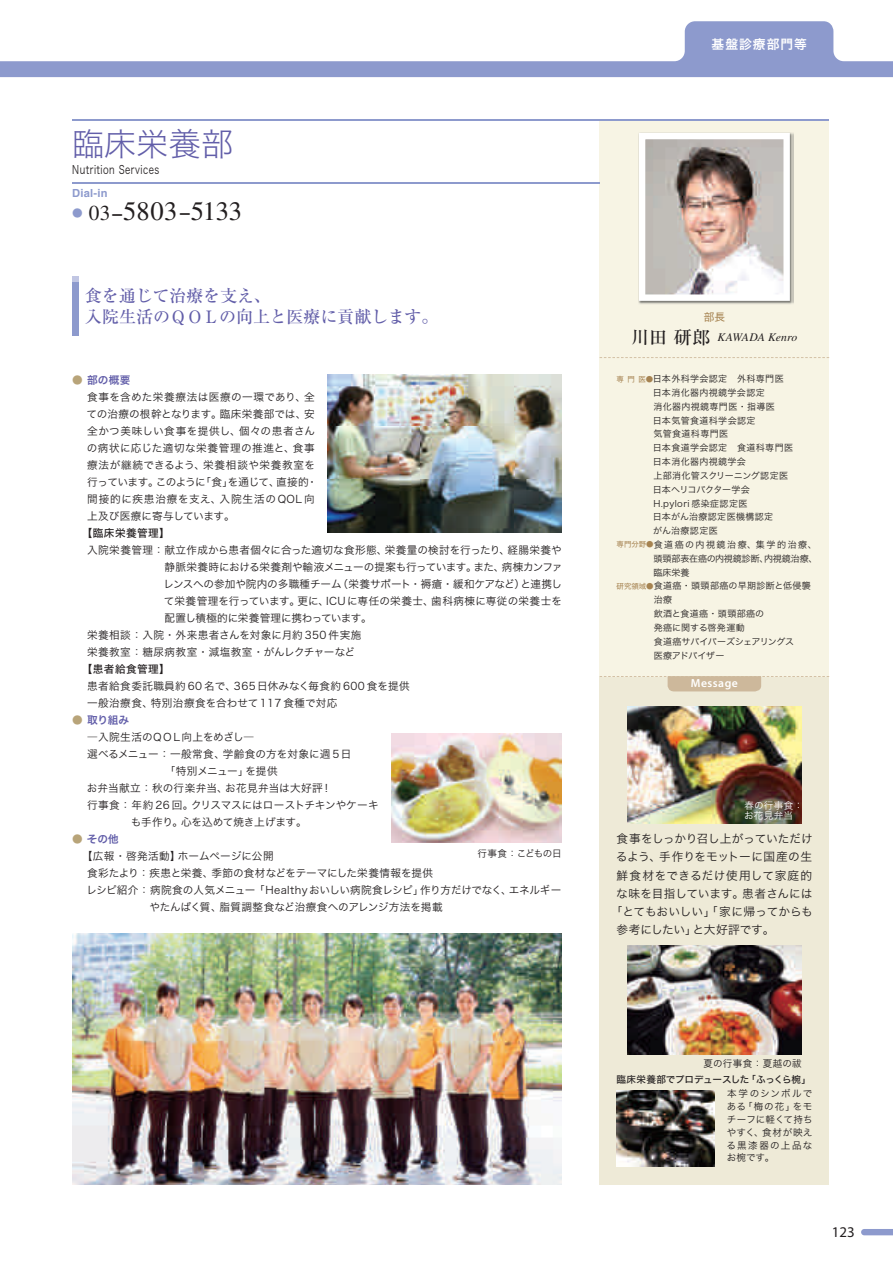
<style>
.page{position:relative;width:893px;height:1263px;background:#fff}
.page>*{position:absolute;margin:0;border:0;box-sizing:border-box;transform-origin:0 0}
.t1{font:31.95px "Hira Kaku Std W2";letter-spacing:.01em;color:#625ea9}
.t2{font:26.55px "Times LT Std";letter-spacing:-.01em;color:#231f20;scale:1.5 1}
.t3{font:500 16.95px/21.3px "Ryumin Pro";letter-spacing:-.005em;color:#625ea9}
.t4{font:14.85px "Myriad Pro";color:#231f20}
.t5{font:12.75px "Hira Kaku Std W6";letter-spacing:.08em;color:#fff}
.t6{font:11.7px "Hira Kaku Std W3";letter-spacing:-.02em;color:#231f20}
.t7{font:11.7px "Hira Kaku Std W3";letter-spacing:.05em;color:#231f20;scale:.77 1}
.t8{font:11.7px "Hira Kaku Std W3";letter-spacing:.01em;color:#231f20}
.t9{font:11.7px "Hira Kaku Std W3";letter-spacing:-.01em;color:#231f20}
.t10{font:11.7px "Hira Kaku Std W3";letter-spacing:.045em;color:#231f20}
.t11{font:italic 11.7px "Times LT Std";color:#231f20}
.t12{font:11.7px "Hira Kaku Std W3";letter-spacing:-.015em;color:#231f20}
.t13{font:600 11.7px "Myriad Pro";letter-spacing:.04em;color:#fff}
.t14{font:700 11.1px "Helvetica LT Std";letter-spacing:.02em;color:#8d9acd}
.t15{font:10.65px "Hira Kaku Std W3";letter-spacing:.01em;color:#231f20}
.t16{font:10.65px/17px "Hira Kaku Std W3";letter-spacing:.035em;color:#231f20}
.t17{font:10.65px/17px "Hira Kaku Std W3";letter-spacing:.04em;color:#231f20}
.t18{font:10.65px "Hira Kaku Std W3";letter-spacing:-.015em;color:#231f20}
.t19{font:10.65px "Hira Kaku Std W3";letter-spacing:-.025em;color:#231f20}
.t20{font:10.65px "Hira Kaku Std W3";letter-spacing:-.01em;color:#231f20}
.t21{font:10.65px "Hira Kaku Std W5";letter-spacing:.04em;color:#231f20}
.t22{font:10.65px "Hira Kaku Std W3";letter-spacing:-.045em;color:#231f20}
.t23{font:10.65px "Hira Kaku Std W6";letter-spacing:.02em;color:#625ea9}
.t24{font:10.65px "Hira Kaku Std W4";color:#a68351}
.t25{font:9.6px/12.8px "Hira Kaku Std W3";letter-spacing:.04em;color:#231f20;text-align:justify}
.t26{font:9.6px "Hira Kaku Std W5";letter-spacing:-.025em;color:#231f20}
.t27{font:9.6px/10.6px "Hira Kaku Std W3";letter-spacing:.025em;color:#fff}
.t28{font:9.6px "Hira Kaku Std W3";letter-spacing:.01em;color:#231f20}
.t29{font:9.6px "Hira Kaku Std W3";letter-spacing:-.05em;color:#231f20}
.t30{font:9px "Hira Kaku Std W3";letter-spacing:.04em;color:#231f20}
.t31{font:9px "Hira Kaku Std W3";letter-spacing:.175em;color:#231f20}
.t32{font:9px "Hira Kaku Std W3";letter-spacing:-.01em;color:#231f20}
.t33{font:9px "Hira Kaku Std W3";letter-spacing:-.02em;color:#231f20}
.t34{font:9px "Hira Kaku Std W3";letter-spacing:.02em;color:#231f20}
.t35{font:9px "Hira Kaku Std W3";letter-spacing:-.025em;color:#231f20}
.t36{font:9px "Hira Kaku Std W3";letter-spacing:.01em;color:#231f20}
.t37{font:9px "Hira Kaku Std W3";letter-spacing:-.015em;color:#231f20}
.s1{font-family:"Hira Kaku Std W6";font-size:10.65px;color:#8d9acd}
.s2{font-size:21.3px}
.s3{font-family:"Hira Kaku Std W3";color:#b8a479}
.s4{font-family:"Ryumin Pro";font-weight:500;font-style:normal;font-size:18px}
.s5{font-family:"Hira Kaku Std W4";font-size:7.5px;color:#a68351}
</style>
<div class="page">
<svg style="left:0;top:21px;width:893px;height:56px"></svg>
<svg style="left:861px;top:1229px;width:32px;height:6px"></svg>
<div style="left:600px;top:119px;width:229px;height:1065px;background:#f7f4e4"></div>
<div style="left:600px;top:677px;width:229px;height:507px;background:#eeead7"></div>
<div style="left:72px;top:276px;width:7px;height:7px;background:#c1c6e3"></div>
<div style="left:72px;top:283px;width:7px;height:53px;background:#8d9acd"></div>
<img style="left:327px;top:374px;width:234px;height:159px">
<img style="left:391px;top:734px;width:170px;height:108px">
<img style="left:72px;top:933px;width:489px;height:251px">
<img style="left:627px;top:706px;width:174px;height:118px">
<img style="left:627px;top:945px;width:174px;height:109px">
<img style="left:638px;top:132px;width:155px;height:172px">
<img style="left:639px;top:133px;width:151px;height:168px">
<svg style="left:600px;top:357px;width:229px;height:1px"></svg>
<hr style="left:72px;top:183px;width:528px;height:1px;background:#8d9acd">
<hr style="left:72px;top:119px;width:757px;height:1px;background:#8d9acd">
<svg style="left:600px;top:676px;width:229px;height:15px"></svg>
<img style="left:617px;top:1090px;width:97px;height:76px">
<h1 class="t1" style="left:72px;top:120px;width:163px">臨床栄養部</h1>
<p class="t7" style="left:72px;top:161px;width:115px">Nutrition Services</p>
<h2 class="t2" style="left:72px;top:196px;width:115px"><span class="s1">●</span> <span class="s2">03</span>-5803-5133</h2>
<p class="t14" style="left:72px;top:187px;width:37px">Dial-in</p>
<h3 class="t3" style="left:85px;top:284px;width:355px">食を通じて治療を支え、<br>入院生活のＱＯＬの向上と医療に貢献します。</h3>
<p class="t23" style="left:72px;top:371px;width:60px"><span class="s3">●</span> 部の概要</p>
<p class="t16" style="left:87px;top:388px;width:232px">食事を含めた栄養療法は医療の一環であり、全ての治療の根幹となります。臨床栄養部では、安全かつ美味しい食事を提供し、個々の患者さんの病状に応じた適切な栄養管理の推進と、食事療法が継続できるよう、栄養相談や栄養教室を行っています。このように「食」を通じて、直接的・間接的に疾患治療を支え、入院生活のQOL 向上及び医療に寄与しています。</p>
<p class="t21" style="left:82px;top:524px;width:90px">【臨床栄養管理】</p>
<p class="t15" style="left:87px;top:542px;width:476px">入院栄養管理：献立作成から患者個々に合った適切な食形態、栄養量の検討を行ったり、経腸栄養や</p>
<p class="t19" style="left:165px;top:559px;width:399px">静脈栄養時における栄養剤や輸液メニューの提案も行っています。また、病棟カンファ</p>
<p class="t20" style="left:164px;top:576px;width:400px">レンスへの参加や院内の多職種チーム（栄養サポート・褥瘡・緩和ケアなど）と連携し</p>
<p class="t15" style="left:164px;top:593px;width:399px">て栄養管理を行っています。更に、ICUに専任の栄養士、歯科病棟に専従の栄養士を</p>
<p class="t19" style="left:164px;top:610px;width:209px">配置し積極的に栄養管理に携わっています。</p>
<p class="t17" style="left:87px;top:626px;width:276px">栄養相談：入院・外来患者さんを対象に月約 350 件実施</p>
<p class="t17" style="left:87px;top:643px;width:269px">栄養教室：糖尿病教室・減塩教室・がんレクチャーなど</p>
<p class="t21" style="left:82px;top:661px;width:90px">【患者給食管理】</p>
<p class="t17" style="left:87px;top:677px;width:324px">患者給食委託職員約 60 名で、365日休みなく毎食約 600 食を提供一般治療食、特別治療食を合わせて117 食種で対応</p>
<p class="t23" style="left:72px;top:711px;width:58px"><span class="s3">●</span> 取り組み</p>
<p class="t22" style="left:87px;top:729px;width:168px">―入院生活のＱＯＬ向上をめざし―</p>
<p class="t15" style="left:87px;top:746px;width:266px">選べるメニュー：一般常食、学齢食の方を対象に週 5日</p>
<p class="t18" style="left:165px;top:763px;width:114px">「特別メニュー」を提供</p>
<p class="t15" style="left:87px;top:780px;width:246px">お弁当献立：秋の行楽弁当、お花見弁当は大好評！</p>
<p class="t15" style="left:87px;top:797px;width:293px">行事食：年約 26 回。クリスマスにはローストチキンやケーキ</p>
<p class="t18" style="left:131px;top:814px;width:177px">も手作り。心を込めて焼き上げます。</p>
<p class="t23" style="left:72px;top:831px;width:48px"><span class="s3">●</span> その他</p>
<p class="t15" style="left:82px;top:848px;width:193px">【広報・啓発活動】ホームページに公開</p>
<p class="t15" style="left:87px;top:865px;width:348px">食彩たより：疾患と栄養、季節の食材などをテーマにした栄養情報を提供</p>
<p class="t18" style="left:86px;top:882px;width:476px">レシピ紹介：病院食の人気メニュー「Healthy おいしい病院食レシピ」作り方だけでなく、エネルギー</p>
<p class="t18" style="left:150px;top:899px;width:295px">やたんぱく質、脂質調整食など治療食へのアレンジ方法を掲載</p>
<p class="t29" style="left:478px;top:846px;width:86px">行事食：こどもの日</p>
<p class="t5" style="left:712px;top:35px;width:97px">基盤診療部門等</p>
<p class="t24" style="left:704px;top:309px;width:23px">部長</p>
<p class="t11" style="left:631px;top:331px;width:168px"><span class="s4">川田 研郎</span> KAWADA Kenro</p>
<p class="t30" style="left:617px;top:372px;width:169px"><span class="s5">専門医●</span> 日本外科学会認定　外科専門医</p>
<p class="t30" style="left:653px;top:386px;width:113px">日本消化器内視鏡学会認定</p>
<p class="t30" style="left:653px;top:400px;width:123px">消化器内視鏡専門医・指導医</p>
<p class="t30" style="left:653px;top:413px;width:104px">日本気管食道科学会認定</p>
<p class="t30" style="left:653px;top:427px;width:76px">気管食道科専門医</p>
<p class="t30" style="left:653px;top:441px;width:142px">日本食道学会認定　食道科専門医</p>
<p class="t30" style="left:653px;top:455px;width:95px">日本消化器内視鏡学会</p>
<p class="t34" style="left:653px;top:469px;width:136px">上部消化管スクリーニング認定医</p>
<p class="t35" style="left:653px;top:482px;width:98px">日本ヘリコバクター学会</p>
<p class="t30" style="left:653px;top:496px;width:96px">H.pylori感染症認定医</p>
<p class="t30" style="left:653px;top:510px;width:122px">日本がん治療認定医機構認定</p>
<p class="t30" style="left:653px;top:524px;width:66px">がん治療認定医</p>
<p class="t31" style="left:617px;top:538px;width:202px"><span class="s5">専門分野●</span> 食道癌の内視鏡治療、集学的治療、</p>
<p class="t32" style="left:654px;top:552px;width:166px">頭頸部表在癌の内視鏡診断、内視鏡治療、</p>
<p class="t30" style="left:654px;top:565px;width:37px">臨床栄養</p>
<p class="t30" style="left:617px;top:579px;width:196px"><span class="s5">研究領域●</span> 食道癌・頭頸部癌の早期診断と低侵襲</p>
<p class="t30" style="left:654px;top:593px;width:20px">治療</p>
<p class="t30" style="left:654px;top:607px;width:112px">飲酒と食道癌・頭頸部癌の</p>
<p class="t36" style="left:654px;top:621px;width:93px">発癌に関する啓発運動</p>
<p class="t33" style="left:654px;top:634px;width:142px">食道癌サバイバーズシェアリングス</p>
<p class="t37" style="left:654px;top:648px;width:72px">医療アドバイザー</p>
<p class="t13" style="left:691px;top:676px;width:48px">Message</p>
<p class="t27" style="left:744px;top:800px;width:61px">春の行事食：お花見弁当</p>
<p class="t6" style="left:617px;top:830px;width:198px">食事をしっかり召し上がっていただけ</p>
<p class="t8" style="left:616px;top:848px;width:198px">るよう、手作りをモットーに国産の生</p>
<p class="t10" style="left:617px;top:866px;width:197px">鮮食材をできるだけ使用して家庭的</p>
<p class="t9" style="left:616px;top:884px;width:198px">な味を目指しています。患者さんには</p>
<p class="t6" style="left:611px;top:902px;width:204px">「とてもおいしい」「家に帰ってからも</p>
<p class="t12" style="left:617px;top:920px;width:159px">参考にしたい」と大好評です。</p>
<p class="t28" style="left:704px;top:1056px;width:99px">夏の行事食：夏越の祓</p>
<p class="t26" style="left:617px;top:1072px;width:196px">臨床栄養部でプロデュースした「ふっくら椀」</p>
<p class="t25" style="left:727px;top:1087px;width:88px">本学のシンボルである「梅の花」をモチーフに軽くて持ちやすく、食材が映える黒漆器の上品なお椀です。</p>
<h3 class="t4" style="left:832px;top:1223px;width:24px">123</h3>
</div>
